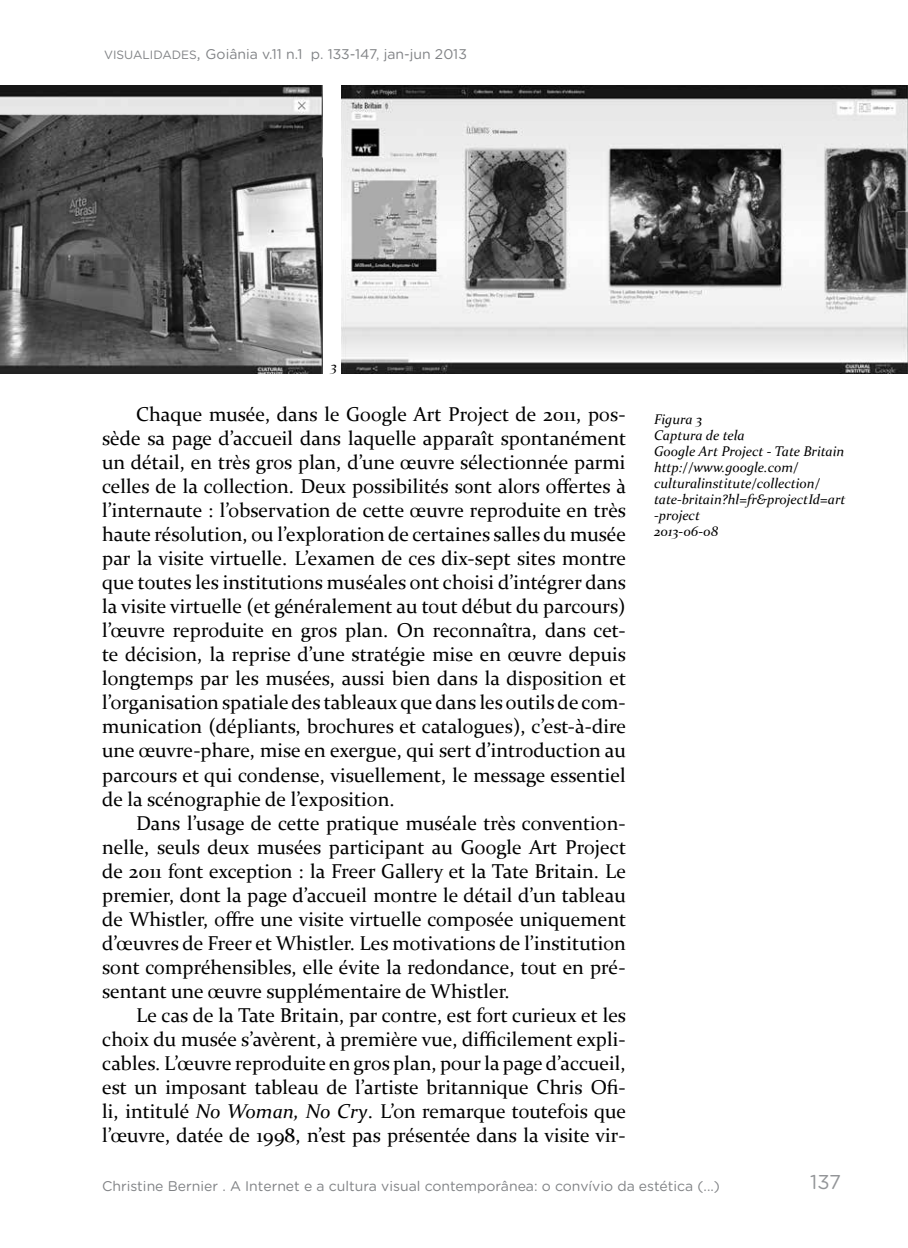
<style>
.page{position:relative;width:908px;height:1248px;background:#fff}
.page>*{position:absolute;margin:0;border:0;box-sizing:border-box;transform-origin:0 0}
.t1{font:20px/24px "Constantia";color:#000;text-align:justify}
.t2{font:20px "Gotham Rounded";color:#939598}
.t3{font:italic 14px/16px "Constantia";color:#000}
.t4{font:14px "Gotham Rounded";color:#808285}
.s1{font-size:12px}
.s2{font-size:16px}
.s3{font-style:italic}
</style>
<div class="page">
<img style="left:0;top:85px;width:322px;height:289px">
<img style="left:341px;top:85px;width:566px;height:288px">
<p class="t4" style="left:104px;top:44px;width:364px"><span class="s1">VISUALIDADES</span><span class="s2">,</span> Goiânia v.11 n.1 p. 133-147, jan-jun 2013</p>
<p class="t3" style="left:330px;top:357px;width:8px">3</p>
<p class="t1" style="left:102px;top:401px;width:525px;text-indent:34px">Chaque musée, dans le Google Art Project de 2011, pos&shy;sède sa page d’accueil dans laquelle apparaît spontanément un détail, en très gros plan, d’une œuvre sélectionnée parmi celles de la collection. Deux possibilités sont alors offertes à l’internaute : l’observation de cette œuvre reproduite en très haute résolution, ou l’exploration de certaines salles du musée par la visite virtuelle. L’examen de ces dix-sept sites montre que toutes les institutions muséales ont choisi d’intégrer dans la visite virtuelle (et généralement au tout début du parcours) l’œuvre reproduite en gros plan. On reconnaîtra, dans cet&shy;te décision, la reprise d’une stratégie mise en œuvre depuis longtemps par les musées, aussi bien dans la disposition et l’organisation spatiale des tableaux que dans les outils de com&shy;munication (dépliants, brochures et catalogues), c’est-à-dire une œuvre-phare, mise en exergue, qui sert d’introduction au parcours et qui condense, visuellement, le message essentiel de la scénographie de l’exposition.</p>
<p class="t1" style="left:102px;top:809px;width:525px;text-indent:34px">Dans l’usage de cette pratique muséale très convention&shy;nelle, seuls deux musées participant au Google Art Project de 2011 font exception : la Freer Gallery et la Tate Britain. Le premier, dont la page d’accueil montre le détail d’un tableau de Whistler, offre une visite virtuelle composée uniquement d’œuvres de Freer et Whistler. Les motivations de l’institution sont compréhensibles, elle évite la redondance, tout en pré&shy;sentant une œuvre supplémentaire de Whistler.</p>
<p class="t1" style="left:102px;top:1001px;width:525px;text-indent:34px">Le cas de la Tate Britain, par contre, est fort curieux et les choix du musée s’avèrent, à première vue, difficilement expli&shy;cables. L’œuvre reproduite en gros plan, pour la page d’accueil, est un imposant tableau de l’artiste britannique Chris Ofi&shy;li, intitulé <span class="s3">No Woman, No Cry</span>. L’on remarque toutefois que l’œuvre, datée de 1998, n’est pas présentée dans la visite vir-</p>
<p class="t3" style="left:653px;top:410px;width:193px">Figura 3<br>Captura de tela<br>Google Art Project - Tate Britain http://www.google.com/ culturalinstitute/collection/ tate-britain?hl=fr&amp;projectId=art -project<br>2013-06-08</p>
<p class="t4" style="left:102px;top:1176px;width:619px">Christine Bernier . A Internet e a cultura visual contemporânea: o convívio da estética (...)</p>
<p class="t2" style="left:810px;top:1167px;width:32px">137</p>
</div>
